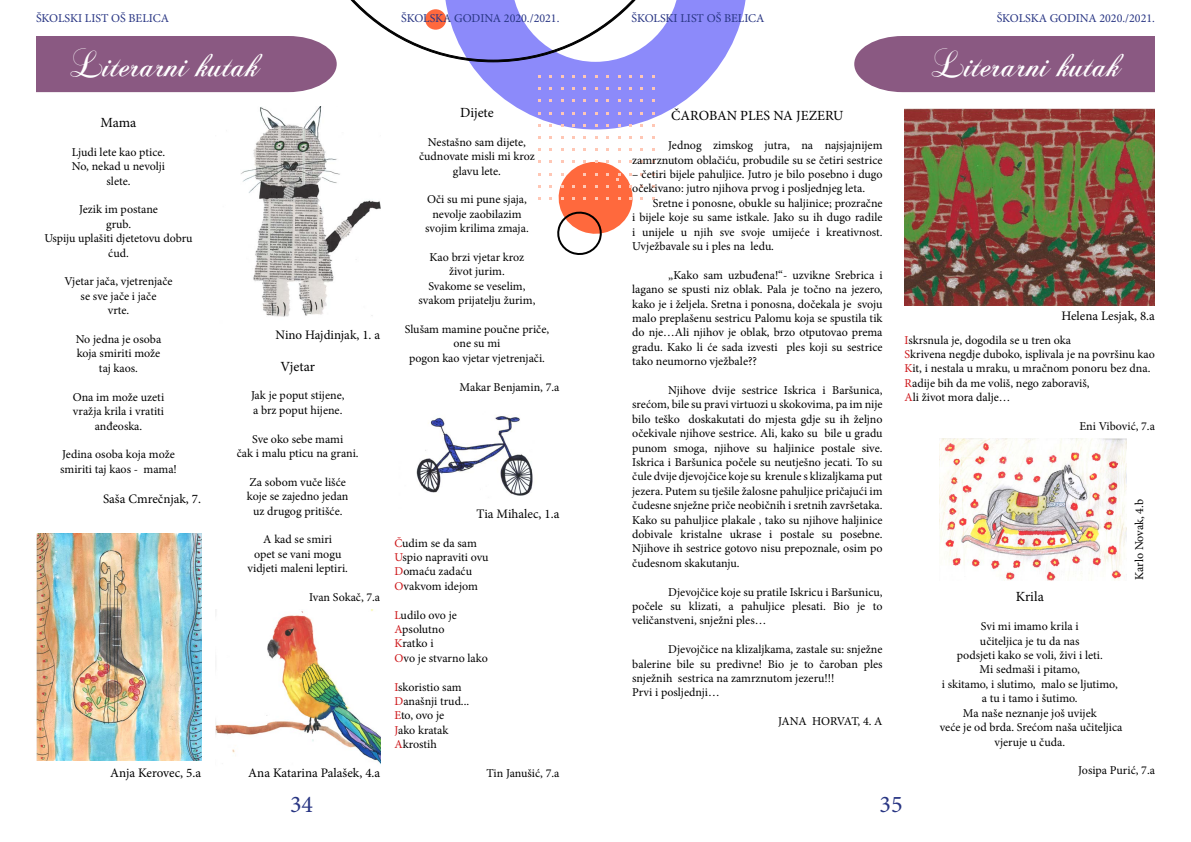
<style>
.page{position:relative;width:1191px;height:842px;background:#fff}
.page>*{position:absolute;margin:0;border:0;box-sizing:border-box;transform-origin:0 0}
.t1{font:35px "Chopin Script";color:#fff}
.t2{font:24px "Minion Pro";color:#283583}
.t3{font:14px "Minion Pro";color:#000}
.t4{font:13px "Minion Pro";color:#000}
.t5{font:12px/14.4px "Minion Pro";color:#000;text-align:center}
.t6{font:12px "Minion Pro";color:#283583}
.t7{font:12px "Minion Pro";letter-spacing:-.035em;color:#000}
.s1{color:#cd171a}
</style>
<div class="page">
<svg style="left:550px;top:160px;width:92px;height:95px"></svg>
<div style="left:854px;top:36px;width:301px;height:56px;background:#8a5982"></div>
<svg style="left:36px;top:0;width:710px;height:129px"></svg>
<img style="left:215px;top:107px;width:165px;height:210px">
<img style="left:215px;top:610px;width:165px;height:154px">
<img style="left:416px;top:416px;width:117px;height:80px">
<img style="left:36px;top:534px;width:165px;height:226px">
<img style="left:904px;top:109px;width:251px;height:196px">
<img style="left:939px;top:439px;width:187px;height:142px">
<p class="t6" style="left:36px;top:10px;width:135px">ŠKOLSKI LIST OŠ BELICA</p>
<p class="t6" style="left:401px;top:10px;width:160px">ŠKOLSKA GODINA 2020./2021.</p>
<p class="t6" style="left:631px;top:10px;width:135px">ŠKOLSKI LIST OŠ BELICA</p>
<p class="t6" style="left:996px;top:10px;width:160px">ŠKOLSKA GODINA 2020./2021.</p>
<h1 class="t1" style="left:70px;top:43px;width:191px">Literarni kutak</h1>
<h1 class="t1" style="left:931px;top:43px;width:191px">Literarni kutak</h1>
<p class="t3" style="left:101px;top:113px;width:37px">Mama</p>
<p class="t5" style="left:72px;top:145px;width:95px">Ljudi lete kao ptice.<br>No, nekad u nevolji slete.</p>
<p class="t5" style="left:44px;top:202px;width:150px">Jezik im postane<br>grub.<br>Uspiju uplašiti djetetovu dobru ćud.</p>
<p class="t5" style="left:64px;top:274px;width:110px">Vjetar jača, vjetrenjače se sve jače i jače<br>vrte.</p>
<p class="t5" style="left:76px;top:332px;width:87px">No jedna je osoba koja smiriti može taj kaos.</p>
<p class="t5" style="left:73px;top:390px;width:93px">Ona im može uzeti vražja krila i vratiti anđeoska.</p>
<p class="t5" style="left:60px;top:447px;width:118px;text-align:left">Jedina osoba koja može smiriti taj kaos - mama!</p>
<p class="t4" style="left:103px;top:490px;width:99px">Saša Cmrečnjak, 7.</p>
<p class="t4" style="left:110px;top:764px;width:92px">Anja Kerovec, 5.a</p>
<p class="t4" style="left:276px;top:326px;width:106px">Nino Hajdinjak, 1. a</p>
<p class="t3" style="left:280px;top:357px;width:36px">Vjetar</p>
<p class="t5" style="left:251px;top:388px;width:95px;text-align:left">Jak je poput stijene, a brz poput hijene.</p>
<p class="t5" style="left:237px;top:432px;width:123px">Sve oko sebe mami<br>čak i malu pticu na grani.</p>
<p class="t5" style="left:247px;top:475px;width:103px">Za sobom vuče lišće koje se zajedno jedan uz drugog pritišće.</p>
<p class="t5" style="left:247px;top:532px;width:102px">A kad se smiri<br>opet se vani mogu vidjeti maleni leptiri.</p>
<p class="t5" style="left:309px;top:590px;width:73px">Ivan Sokač, 7.a</p>
<p class="t4" style="left:248px;top:764px;width:133px">Ana Katarina Palašek, 4.a</p>
<p class="t3" style="left:460px;top:103px;width:35px">Dijete</p>
<p class="t5" style="left:419px;top:135px;width:117px">Nestašno sam dijete, čudnovate misli mi kroz glavu lete.</p>
<p class="t5" style="left:425px;top:192px;width:105px">Oči su mi pune sjaja, nevolje zaobilazim svojim krilima zmaja.</p>
<p class="t5" style="left:418px;top:250px;width:118px">Kao brzi vjetar kroz život jurim.<br>Svakome se veselim, svakom prijatelju žurim,</p>
<p class="t5" style="left:405px;top:322px;width:146px">Slušam mamine poučne priče, one su mi<br>pogon kao vjetar vjetrenjači.</p>
<p class="t5" style="left:459px;top:380px;width:101px">Makar Benjamin, 7.a</p>
<p class="t4" style="left:476px;top:505px;width:84px">Tia Mihalec, 1.a</p>
<p class="t5" style="left:394px;top:536px;width:96px;text-align:left"><span class="s1">Č</span>udim se da sam<br><span class="s1">U</span>spio napraviti ovu<br><span class="s1">D</span>omaću zadaću<br><span class="s1">O</span>vakvom idejom</p>
<p class="t5" style="left:394px;top:608px;width:95px;text-align:left"><span class="s1">L</span>udilo ovo je<br><span class="s1">A</span>psolutno<br><span class="s1">K</span>ratko i<br><span class="s1">O</span>vo je stvarno lako</p>
<p class="t5" style="left:394px;top:680px;width:76px;text-align:left"><span class="s1">I</span>skoristio sam<br><span class="s1">D</span>anašnji trud...<br><span class="s1">E</span>to, ovo je<br><span class="s1">J</span>ako kratak<br><span class="s1">A</span>krostih</p>
<p class="t5" style="left:486px;top:766px;width:75px">Tin Janušić, 7.a</p>
<p class="t3" style="left:671px;top:106px;width:174px">ČAROBAN PLES NA JEZERU</p>
<p class="t5" style="left:632px;top:138px;width:252px;text-align:right">Jednog zimskog jutra, na najsjajnijem zamrznutom oblačiću, probudile su se četiri sestrice</p>
<p class="t5" style="left:632px;top:167px;width:252px;text-align:left">– četiri bijele pahuljice. Jutro je bilo posebno i dugo očekivano: jutro njihova prvog i posljednjeg leta.</p>
<p class="t5" style="left:632px;top:196px;width:252px;text-align:justify;text-indent:21px">Sretne i ponosne, obukle su haljinice; prozračne i bijele koje su same istkale. Jako su ih dugo radile i unijele u njih sve svoje umijeće i kreativnost.<br>Uvježbavale su i ples na ledu.</p>
<p class="t5" style="left:632px;top:268px;width:252px;text-align:justify;text-indent:36px">„Kako sam uzbuđena!“- uzvikne Srebrica i lagano se spusti niz oblak. Pala je točno na jezero, kako je i željela. Sretna i ponosna, dočekala je svoju malo preplašenu sestricu Palomu koja se spustila tik do nje…Ali njihov je oblak, brzo otputovao prema gradu. Kako li će sada izvesti ples koji su sestrice tako neumorno vježbale??</p>
<p class="t5" style="left:632px;top:383px;width:252px;text-align:justify;text-indent:36px">Njihove dvije sestrice Iskrica i Baršunica, srećom, bile su pravi virtuozi u skokovima, pa im nije bilo teško doskakutati do mjesta gdje su ih željno očekivale njihove sestrice. Ali, kako su bile u gradu punom smoga, njihove su haljinice postale sive.<br>Iskrica i Baršunica počele su neutješno jecati. To su čule dvije djevojčice koje su krenule s klizaljkama put jezera. Putem su tješile žalosne pahuljice pričajući im čudesne snježne priče neobičnih i sretnih završetaka.<br>Kako su pahuljice plakale , tako su njihove haljinice dobivale kristalne ukrase i postale su posebne.<br>Njihove ih sestrice gotovo nisu prepoznale, osim po čudesnom skakutanju.</p>
<p class="t5" style="left:632px;top:585px;width:252px;text-align:justify;text-indent:36px">Djevojčice koje su pratile Iskricu i Baršunicu, počele su klizati, a pahuljice plesati. Bio je to veličanstveni, snježni ples…</p>
<p class="t5" style="left:632px;top:642px;width:252px;text-align:left;text-indent:36px">Djevojčice na klizaljkama, zastale su: snježne balerine bile su predivne! Bio je to čaroban ples snježnih sestrica na zamrznutom jezeru!!!<br>Prvi i posljednji…</p>
<p class="t7" style="left:778px;top:713px;width:106px">JANA HORVAT, 4. A</p>
<p class="t4" style="left:1061px;top:307px;width:95px">Helena Lesjak, 8.a</p>
<p class="t5" style="left:904px;top:333px;width:252px;text-align:left"><span class="s1">I</span>skrsnula je, dogodila se u tren oka<br><span class="s1">S</span>krivena negdje duboko, isplivala je na površinu kao <span class="s1">K</span>it, i nestala u mraku, u mračnom ponoru bez dna.<br><span class="s1">R</span>adije bih da me voliš, nego zaboraviš,<br><span class="s1">A</span>li život mora dalje…</p>
<p class="t5" style="left:1079px;top:419px;width:77px">Eni Vibović, 7.a</p>
<p class="t5" style="left:1132px;top:580px;width:82px;rotate:-90deg">Karlo Novak, 4.b</p>
<p class="t3" style="left:1015px;top:588px;width:30px">Krila</p>
<p class="t5" style="left:939px;top:619px;width:184px">Svi mi imamo krila i<br>učiteljica je tu da nas<br>podsjeti kako se voli, živi i leti.<br>Mi sedmaši i pitamo,<br>i skitamo, i slutimo, malo se ljutimo, a tu i tamo i šutimo.<br>Ma naše neznanje još uvijek<br>veće je od brda. Srećom naša učiteljica vjeruje u čuda.</p>
<p class="t5" style="left:1078px;top:763px;width:78px">Josipa Purić, 7.a</p>
<h2 class="t2" style="left:290px;top:789px;width:25px">34</h2>
<h2 class="t2" style="left:879px;top:789px;width:25px">35</h2>
</div>
